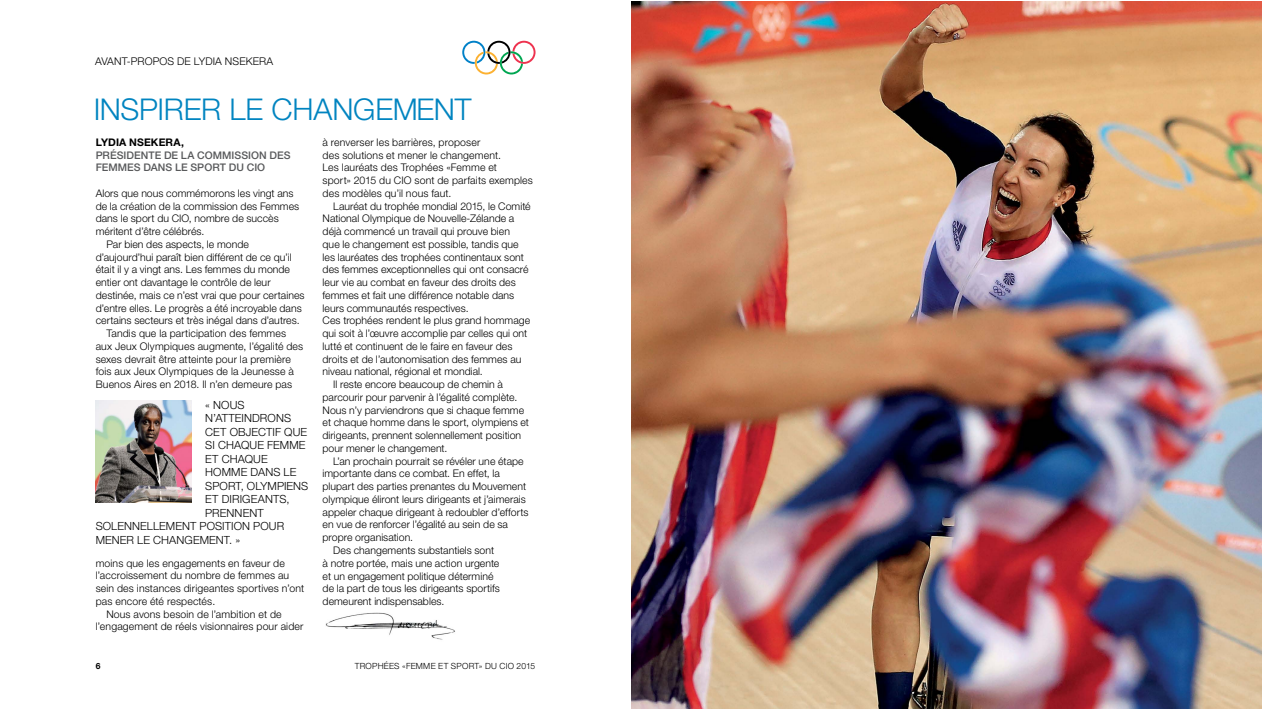
<style>
.page{position:relative;width:1262px;height:709px;background:#fff}
.page>*{position:absolute;margin:0;border:0;box-sizing:border-box;transform-origin:0 0}
.t1{font:300 30px "Helvetica Neue LT";letter-spacing:-.01em;color:#0084c0}
.t2{font:300 11.25px "Helvetica Neue LT";letter-spacing:.01em;color:#000}
.t3{font:300 10.62px "Helvetica Neue LT";letter-spacing:.01em;color:#000}
.t4{font:300 10.5px/12.8px "Helvetica Neue LT";letter-spacing:.005em;color:#000}
.t5{font:500 10.5px/12.8px "Helvetica Neue LT";letter-spacing:.005em;color:#58595b}
.t6{font:700 10.5px "Helvetica Neue LT";letter-spacing:.01em;color:#000}
.t7{font:300 8.5px "Helvetica Neue LT";letter-spacing:.025em;color:#000}
.t8{font:700 8.5px "Helvetica Neue LT";color:#000}
</style>
<div class="page">
<img style="left:631px;top:1px;width:630px;height:708px">
<img style="left:96px;top:401px;width:95px;height:102px">
<img style="left:325px;top:613px;width:130px;height:27px">
<svg style="left:462px;top:41px;width:73px;height:33px"></svg>
<p class="t3" style="left:95px;top:55px;width:180px">AVANT-PROPOS DE LYDIA NSEKERA</p>
<h1 class="t1" style="left:94px;top:91px;width:379px">INSPIRER LE CHANGEMENT</h1>
<p class="t6" style="left:96px;top:136px;width:90px">LYDIA NSEKERA,</p>
<p class="t5" style="left:96px;top:148px;width:196px">PRÉSIDENTE DE LA COMMISSION DES<br>FEMMES DANS LE SPORT DU CIO</p>
<p class="t4" style="left:96px;top:186px;width:199px">Alors que nous commémorons les vingt ans</p>
<p class="t4" style="left:96px;top:199px;width:205px">de la création de la commission des Femmes</p>
<p class="t4" style="left:96px;top:212px;width:185px">dans le sport du CIO, nombre de succès</p>
<p class="t4" style="left:96px;top:225px;width:110px">méritent d’être célébrés.</p>
<p class="t4" style="left:106px;top:237px;width:144px">Par bien des aspects, le monde</p>
<p class="t4" style="left:96px;top:250px;width:197px">d’aujourd’hui paraît bien différent de ce qu’il</p>
<p class="t4" style="left:96px;top:263px;width:196px">était il y a vingt ans. Les femmes du monde</p>
<p class="t4" style="left:96px;top:276px;width:176px">entier ont davantage le contrôle de leur</p>
<p class="t4" style="left:96px;top:288px;width:210px">destinée, mais ce n’est vrai que pour certaines</p>
<p class="t4" style="left:96px;top:301px;width:208px">d’entre elles. Le progrès a été incroyable dans</p>
<p class="t4" style="left:96px;top:314px;width:205px">certains secteurs et très inégal dans d’autres.</p>
<p class="t4" style="left:106px;top:327px;width:181px">Tandis que la participation des femmes</p>
<p class="t4" style="left:96px;top:339px;width:209px">aux Jeux Olympiques augmente, l’égalité des</p>
<p class="t4" style="left:96px;top:352px;width:197px">sexes devrait être atteinte pour la première</p>
<p class="t4" style="left:96px;top:365px;width:200px">fois aux Jeux Olympiques de la Jeunesse à</p>
<p class="t4" style="left:96px;top:378px;width:198px">Buenos Aires en 2018. Il n’en demeure pas</p>
<p class="t4" style="left:322px;top:135px;width:212px">à renverser les barrières, proposer<br>des solutions et mener le changement.<br>Les lauréats des Trophées «Femme et<br>sport» 2015 du CIO sont de parfaits exemples des modèles qu’il nous faut.</p>
<p class="t4" style="left:333px;top:199px;width:199px">Lauréat du trophée mondial 2015, le Comité</p>
<p class="t4" style="left:322px;top:212px;width:193px">National Olympique de Nouvelle-Zélande a</p>
<p class="t4" style="left:322px;top:225px;width:189px">déjà commencé un travail qui prouve bien</p>
<p class="t4" style="left:322px;top:237px;width:198px">que le changement est possible, tandis que</p>
<p class="t4" style="left:322px;top:250px;width:203px">les lauréates des trophées continentaux sont</p>
<p class="t4" style="left:322px;top:263px;width:207px">des femmes exceptionnelles qui ont consacré</p>
<p class="t4" style="left:322px;top:276px;width:195px">leur vie au combat en faveur des droits des</p>
<p class="t4" style="left:322px;top:288px;width:193px">femmes et fait une différence notable dans</p>
<p class="t4" style="left:322px;top:301px;width:148px">leurs communautés respectives.</p>
<p class="t4" style="left:322px;top:314px;width:209px">Ces trophées rendent le plus grand hommage</p>
<p class="t4" style="left:322px;top:327px;width:206px">qui soit à l’œuvre accomplie par celles qui ont</p>
<p class="t4" style="left:322px;top:339px;width:191px">lutté et continuent de le faire en faveur des</p>
<p class="t4" style="left:322px;top:352px;width:200px">droits et de l’autonomisation des femmes au</p>
<p class="t4" style="left:322px;top:365px;width:162px">niveau national, régional et mondial.</p>
<p class="t4" style="left:333px;top:378px;width:171px">Il reste encore beaucoup de chemin à</p>
<p class="t4" style="left:322px;top:390px;width:196px">parcourir pour parvenir à l’égalité complète.</p>
<p class="t4" style="left:322px;top:403px;width:203px">Nous n’y parviendrons que si chaque femme</p>
<p class="t4" style="left:322px;top:416px;width:208px">et chaque homme dans le sport, olympiens et</p>
<p class="t4" style="left:322px;top:429px;width:200px">dirigeants, prennent solennellement position</p>
<p class="t4" style="left:322px;top:441px;width:126px">pour mener le changement.</p>
<p class="t4" style="left:333px;top:454px;width:192px">L’an prochain pourrait se révéler une étape</p>
<p class="t4" style="left:322px;top:467px;width:179px">importante dans ce combat. En effet, la</p>
<p class="t4" style="left:322px;top:480px;width:205px">plupart des parties prenantes du Mouvement</p>
<p class="t4" style="left:322px;top:492px;width:205px">olympique éliront leurs dirigeants et j’aimerais</p>
<p class="t4" style="left:322px;top:505px;width:207px">appeler chaque dirigeant à redoubler d’efforts</p>
<p class="t4" style="left:322px;top:518px;width:187px">en vue de renforcer l’égalité au sein de sa</p>
<p class="t4" style="left:322px;top:531px;width:92px">propre organisation.</p>
<p class="t4" style="left:333px;top:543px;width:162px">Des changements substantiels sont</p>
<p class="t4" style="left:322px;top:556px;width:178px">à notre portée, mais une action urgente</p>
<p class="t4" style="left:322px;top:569px;width:172px">et un engagement politique déterminé</p>
<p class="t4" style="left:322px;top:582px;width:179px">de la part de tous les dirigeants sportifs</p>
<p class="t4" style="left:322px;top:594px;width:123px">demeurent indispensables.</p>
<p class="t2" style="left:205px;top:397px;width:41px">« NOUS</p>
<p class="t2" style="left:205px;top:411px;width:87px">N’ATTEINDRONS</p>
<p class="t2" style="left:205px;top:424px;width:103px">CET OBJECTIF QUE</p>
<p class="t2" style="left:205px;top:438px;width:102px">SI CHAQUE FEMME</p>
<p class="t2" style="left:205px;top:451px;width:64px">ET CHAQUE</p>
<p class="t2" style="left:205px;top:465px;width:93px">HOMME DANS LE</p>
<p class="t2" style="left:205px;top:478px;width:105px">SPORT, OLYMPIENS</p>
<p class="t2" style="left:205px;top:492px;width:86px">ET DIRIGEANTS,</p>
<p class="t2" style="left:205px;top:505px;width:60px">PRENNENT</p>
<p class="t2" style="left:96px;top:519px;width:190px">SOLENNELLEMENT POSITION POUR</p>
<p class="t2" style="left:96px;top:532px;width:146px">MENER LE CHANGEMENT. »</p>
<p class="t4" style="left:96px;top:556px;width:191px">moins que les engagements en faveur de</p>
<p class="t4" style="left:96px;top:569px;width:195px">l’accroissement du nombre de femmes au</p>
<p class="t4" style="left:96px;top:582px;width:210px">sein des instances dirigeantes sportives n’ont</p>
<p class="t4" style="left:96px;top:594px;width:121px">pas encore été respectés.</p>
<p class="t4" style="left:106px;top:607px;width:177px">Nous avons besoin de l’ambition et de</p>
<p class="t4" style="left:96px;top:620px;width:209px">l’engagement de réels visionnaires pour aider</p>
<p class="t8" style="left:96px;top:660px;width:6px">6</p>
<p class="t7" style="left:355px;top:660px;width:182px">TROPHÉES «FEMME ET SPORT» DU CIO 2015</p>
</div>
